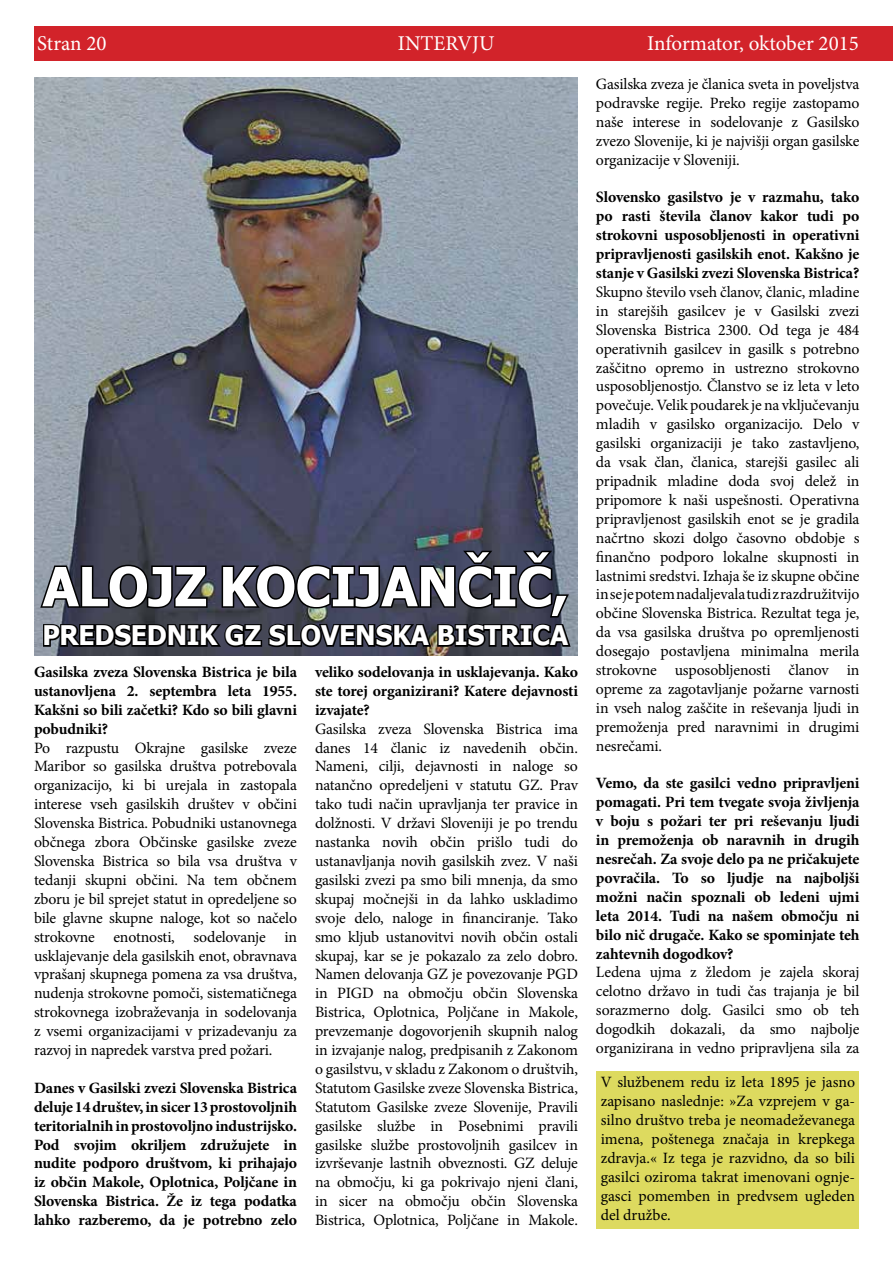
<style>
.page{position:relative;width:893px;height:1263px;background:#fff}
.page>*{position:absolute;margin:0;border:0;box-sizing:border-box;transform-origin:0 0}
.t1{font:700 54px "Tahoma";letter-spacing:-.01em;color:#fff}
.t2{font:700 27px "Tahoma";color:#fff}
.t3{font:21px "Minion Pro";color:#fff}
.t4{font:15.75px/18.9px "Minion Pro";letter-spacing:-.01em;color:#000;text-align:justify}
.t5{font:700 15.75px/18.9px "Minion Pro";letter-spacing:-.01em;color:#000;text-align:justify}
</style>
<div class="page">
<div style="left:34px;top:26px;width:859px;height:35px;background:#d2232a"></div>
<img style="left:34px;top:78px;width:544px;height:577px">
<svg style="left:38px;top:548px;width:535px;height:101px"></svg>
<div style="left:596px;top:1071px;width:263px;height:158px;background:#ddda5f"></div>
<h3 class="t3" style="left:37px;top:30px;width:71px">Stran 20</h3>
<h3 class="t3" style="left:398px;top:30px;width:98px">INTERVJU</h3>
<h3 class="t3" style="left:647px;top:30px;width:213px">Informator, oktober 2015</h3>
<h1 class="t1" style="left:43px;top:549px;width:527px">ALOJZ KOCIJANČIČ,</h1>
<h2 class="t2" style="left:43px;top:616px;width:527px">PREDSEDNIK GZ SLOVENSKA BISTRICA</h2>
<p class="t5" style="left:315px;top:662px;width:264px">veliko sodelovanja in usklajevanja. Kako ste torej organizirani? Katere dejavnosti izvajate?</p>
<p class="t4" style="left:315px;top:719px;width:265px">Gasilska zveza Slovenska Bistrica ima danes 14 članic iz navedenih občin.<br>Nameni, cilji, dejavnosti in naloge so natančno opredeljeni v statutu GZ. Prav tako tudi način upravljanja ter pravice in dolžnosti. V državi Sloveniji je po trendu nastanka novih občin prišlo tudi do ustanavljanja novih gasilskih zvez. V naši gasilski zvezi pa smo bili mnenja, da smo skupaj močnejši in da lahko uskladimo svoje delo, naloge in financiranje. Tako smo kljub ustanovitvi novih občin ostali skupaj, kar se je pokazalo za zelo dobro.<br>Namen delovanja GZ je povezovanje PGD in PIGD na območju občin Slovenska Bistrica, Oplotnica, Poljčane in Makole, prevzemanje dogovorjenih skupnih nalog in izvajanje nalog, predpisanih z Zakonom o gasilstvu, v skladu z Zakonom o društvih, Statutom Gasilske zveze Slovenska Bistrica, Statutom Gasilske zveze Slovenije, Pravili gasilske službe in Posebnimi pravili gasilske službe prostovoljnih gasilcev in izvrševanje lastnih obveznosti. GZ deluje na območju, ki ga pokrivajo njeni člani, in sicer na območju občin Slovenska Bistrica, Oplotnica, Poljčane in Makole.</p>
<p class="t5" style="left:34px;top:662px;width:264px">Gasilska zveza Slovenska Bistrica je bila ustanovljena 2. septembra leta 1955.<br>Kakšni so bili začetki? Kdo so bili glavni pobudniki?</p>
<p class="t4" style="left:34px;top:738px;width:264px">Po razpustu Okrajne gasilske zveze Maribor so gasilska društva potrebovala organizacijo, ki bi urejala in zastopala interese vseh gasilskih društev v občini Slovenska Bistrica. Pobudniki ustanovnega občnega zbora Občinske gasilske zveze Slovenska Bistrica so bila vsa društva v tedanji skupni občini. Na tem občnem zboru je bil sprejet statut in opredeljene so bile glavne skupne naloge, kot so načelo strokovne enotnosti, sodelovanje in usklajevanje dela gasilskih enot, obravnava vprašanj skupnega pomena za vsa društva, nudenja strokovne pomoči, sistematičnega strokovnega izobraževanja in sodelovanja z vsemi organizacijami v prizadevanju za razvoj in napredek varstva pred požari.</p>
<p class="t5" style="left:34px;top:1078px;width:264px">Danes v Gasilski zvezi Slovenska Bistrica deluje 14 društev, in sicer 13 prostovoljnih teritorialnih in prostovoljno industrijsko.<br>Pod svojim okriljem združujete in nudite podporo društvom, ki prihajajo iz občin Makole, Oplotnica, Poljčane in Slovenska Bistrica. Že iz tega podatka lahko razberemo, da je potrebno zelo</p>
<p class="t4" style="left:596px;top:75px;width:265px">Gasilska zveza je članica sveta in poveljstva podravske regije. Preko regije zastopamo naše interese in sodelovanje z Gasilsko zvezo Slovenije, ki je najvišji organ gasilske organizacije v Sloveniji.</p>
<p class="t5" style="left:596px;top:188px;width:265px">Slovensko gasilstvo je v razmahu, tako po rasti števila članov kakor tudi po strokovni usposobljenosti in operativni pripravljenosti gasilskih enot. Kakšno je stanje v Gasilski zvezi Slovenska Bistrica?</p>
<p class="t4" style="left:596px;top:283px;width:265px">Skupno število vseh članov, članic, mladine in starejših gasilcev je v Gasilski zvezi Slovenska Bistrica 2300. Od tega je 484 operativnih gasilcev in gasilk s potrebno zaščitno opremo in ustrezno strokovno usposobljenostjo. Članstvo se iz leta v leto povečuje. Velik poudarek je na vključevanju mladih v gasilsko organizacijo. Delo v gasilski organizaciji je tako zastavljeno, da vsak član, članica, starejši gasilec ali pripadnik mladine doda svoj delež in pripomore k naši uspešnosti. Operativna pripravljenost gasilskih enot se je gradila načrtno skozi dolgo časovno obdobje s finančno podporo lokalne skupnosti in lastnimi sredstvi. Izhaja še iz skupne občine in se je potem nadaljevala tudi z razdružitvijo občine Slovenska Bistrica. Rezultat tega je, da vsa gasilska društva po opremljenosti dosegajo postavljena minimalna merila strokovne usposobljenosti članov in opreme za zagotavljanje požarne varnosti in vseh nalog zaščite in reševanja ljudi in premoženja pred naravnimi in drugimi nesrečami.</p>
<p class="t5" style="left:596px;top:774px;width:265px">Vemo, da ste gasilci vedno pripravljeni pomagati. Pri tem tvegate svoja življenja v boju s požari ter pri reševanju ljudi in premoženja ob naravnih in drugih nesrečah. Za svoje delo pa ne pričakujete povračila. To so ljudje na najboljši možni način spoznali ob ledeni ujmi leta 2014. Tudi na našem območju ni bilo nič drugače. Kako se spominjate teh zahtevnih dogodkov?</p>
<p class="t4" style="left:596px;top:963px;width:265px">Ledena ujma z žledom je zajela skoraj celotno državo in tudi čas trajanja je bil sorazmerno dolg. Gasilci smo ob teh dogodkih dokazali, da smo najbolje organizirana in vedno pripravljena sila za</p>
<p class="t4" style="left:601px;top:1073px;width:256px">V službenem redu iz leta 1895 je jasno zapisano naslednje: »Za vzprejem v ga&shy;silno društvo treba je neomadeževanega imena, poštenega značaja in krepkega zdravja.« Iz tega je razvidno, da so bili gasilci oziroma takrat imenovani ognje&shy;gasci pomemben in predvsem ugleden del družbe.</p>
</div>
